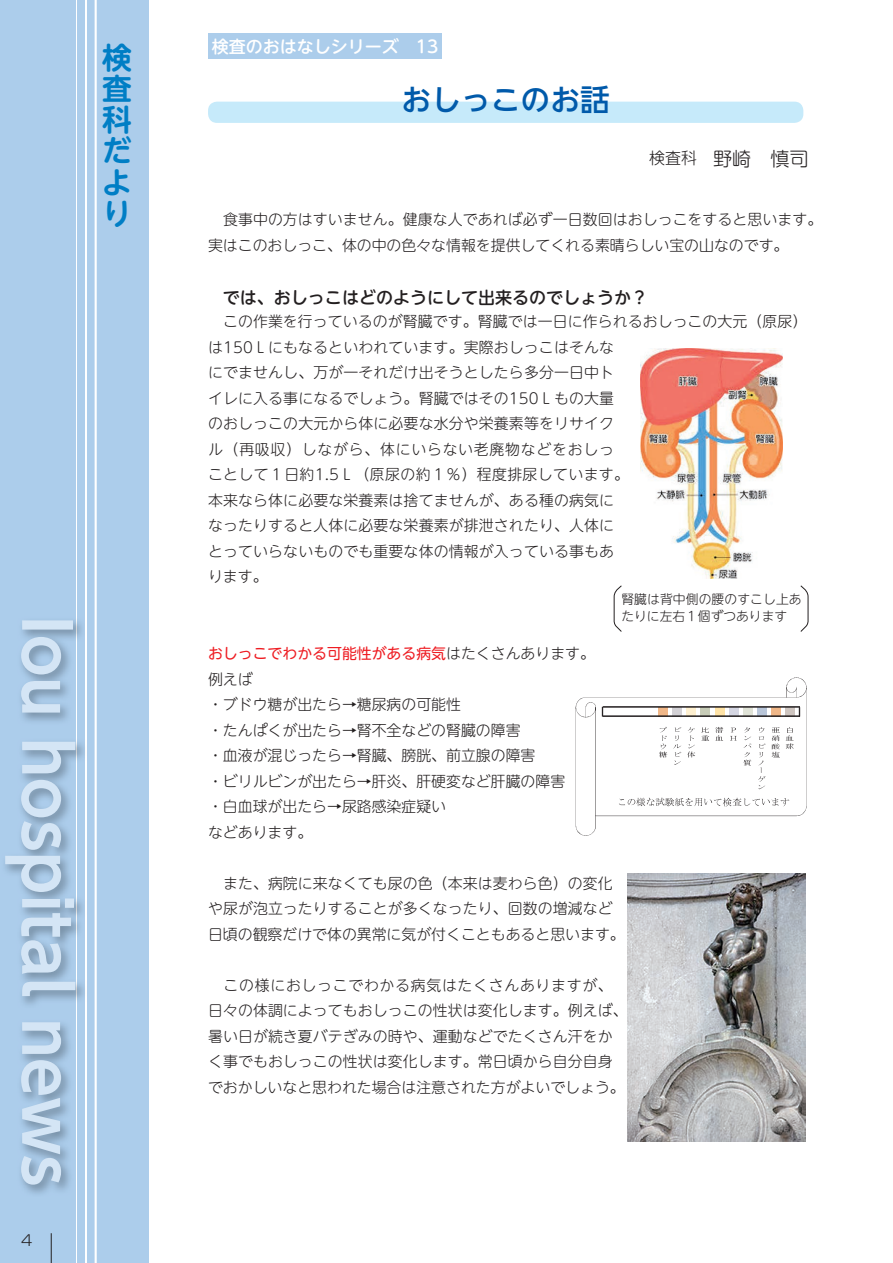
<style>
.page{position:relative;width:893px;height:1263px;background:#fff}
.page>*{position:absolute;margin:0;border:0;box-sizing:border-box;transform-origin:0 0}
.t1{font:500 29.7px "UD Shin Go NT Pro";color:#015aaa}
.t2{font:700 29.7px/31.2px "UD Shin M Go Pro De";color:#007ec5;text-align:justify}
.t3{font:300 19.2px "UD Shin M Go Pro";color:#231f20}
.t4{font:500 16.95px "UD Shin M Go Pro";color:#231f20}
.t5{font:500 16.95px "UD Shin M Go Pro";color:#fff}
.t6{font:300 14.85px/25.5px "UD Shin M Go Pro";letter-spacing:.005em;color:#231f20}
.t7{font:300 14.85px "Shin Go Pro";color:#231f20}
.t8{font:300 12.75px/17px "UD Shin M Go Pro";letter-spacing:.01em;color:#231f20}
.s1{font-size:15.9px}
.s2{font-weight:400;color:#ee1d23}
</style>
<div class="page">
<div style="left:0;top:0;width:149px;height:1263px;background:#accdeb"></div>
<hr style="left:95px;top:0;width:2px;height:1263px;background:#fff">
<hr style="left:85px;top:0;width:2px;height:1263px;background:#fff">
<hr style="left:76px;top:0;width:1px;height:1263px;background:#fff">
<img style="left:24px;top:622px;width:60px;height:572px">
<img style="left:76px;top:621px;width:1px;height:573px">
<img style="left:5px;top:620px;width:70px;height:565px">
<div style="left:208px;top:102px;width:595px;height:21px;background:#c6eafa;border-radius:9px"></div>
<div style="left:208px;top:34px;width:234px;height:25px;background:#accdeb"></div>
<hr style="left:51px;top:1233px;width:1px;height:30px;background:#231f20">
<img style="left:640px;top:349px;width:143px;height:229px">
<svg style="left:613px;top:585px;width:9px;height:47px"></svg>
<svg style="left:800px;top:585px;width:9px;height:47px"></svg>
<svg style="left:576px;top:677px;width:230px;height:159px"></svg>
<hr style="left:603px;top:707px;width:197px;height:1px;background:#231f20">
<hr style="left:603px;top:716px;width:197px;height:1px;background:#231f20">
<img style="left:628px;top:874px;width:177px;height:268px">
<h1 class="t2" style="left:102px;top:40px;width:31px">検査科だより</h1>
<p class="t7" style="left:21px;top:1228px;width:13px">4</p>
<p class="t5" style="left:212px;top:33px;width:228px">検査のおはなしシリーズ　13</p>
<h1 class="t1" style="left:401px;top:75px;width:210px">おしっこのお話</h1>
<p class="t3" style="left:649px;top:143px;width:161px"><span class="s1">検査科　</span>野崎　慎司</p>
<p class="t6" style="left:208px;top:206px;width:616px">　食事中の方はすいません。健康な人であれば必ず一日数回はおしっこをすると思います。実はこのおしっこ、体の中の色々な情報を提供してくれる素晴らしい宝の山なのです。</p>
<p class="t4" style="left:223px;top:283px;width:427px">では、おしっこはどのようにして出来るのでしょうか？</p>
<p class="t6" style="left:208px;top:308px;width:601px">　この作業を行っているのが腎臓です。腎臓では一日に作られるおしっこの大元（原尿）は150Ｌにもなるといわれています。実際おしっこはそんな<br>にでませんし、万が一それだけ出そうとしたら多分一日中ト<br>イレに入る事になるでしょう。腎臓ではその150Ｌもの大量<br>のおしっこの大元から体に必要な水分や栄養素等をリサイク<br>ル（再吸収）しながら、体にいらない老廃物などをおしっ<br>ことして１日約1.5Ｌ（原尿の約１％）程度排尿しています。<br>本来なら体に必要な栄養素は捨てませんが、ある種の病気に<br>なったりすると人体に必要な栄養素が排泄されたり、人体に<br>とっていらないものでも重要な体の情報が入っている事もあ<br>ります。</p>
<p class="t8" style="left:621px;top:590px;width:182px">腎臓は背中側の腰のすこし上あたりに左右１個ずつあります</p>
<p class="t6" style="left:208px;top:640px;width:388px"><span class="s2">おしっこでわかる可能性がある病気</span>はたくさんあります。例えば<br>・ブドウ糖が出たら→糖尿病の可能性<br>・たんぱくが出たら→腎不全などの腎臓の障害<br>・血液が混じったら→腎臓、膀胱、前立腺の障害<br>・ビリルビンが出たら→肝炎、肝硬変など肝臓の障害<br>・白血球が出たら→尿路感染症疑い<br>などあります。</p>
<p class="t6" style="left:208px;top:869px;width:418px">　また、病院に来なくても尿の色（本来は麦わら色）の変化や尿が泡立ったりすることが多くなったり、回数の増減など日頃の観察だけで体の異常に気が付くこともあると思います。</p>
<p class="t6" style="left:208px;top:971px;width:421px">　この様におしっこでわかる病気はたくさんありますが、日々の体調によってもおしっこの性状は変化します。例えば、暑い日が続き夏バテぎみの時や、運動などでたくさん汗をかく事でもおしっこの性状は変化します。常日頃から自分自身でおかしいなと思われた場合は注意された方がよいでしょう。</p>
</div>
